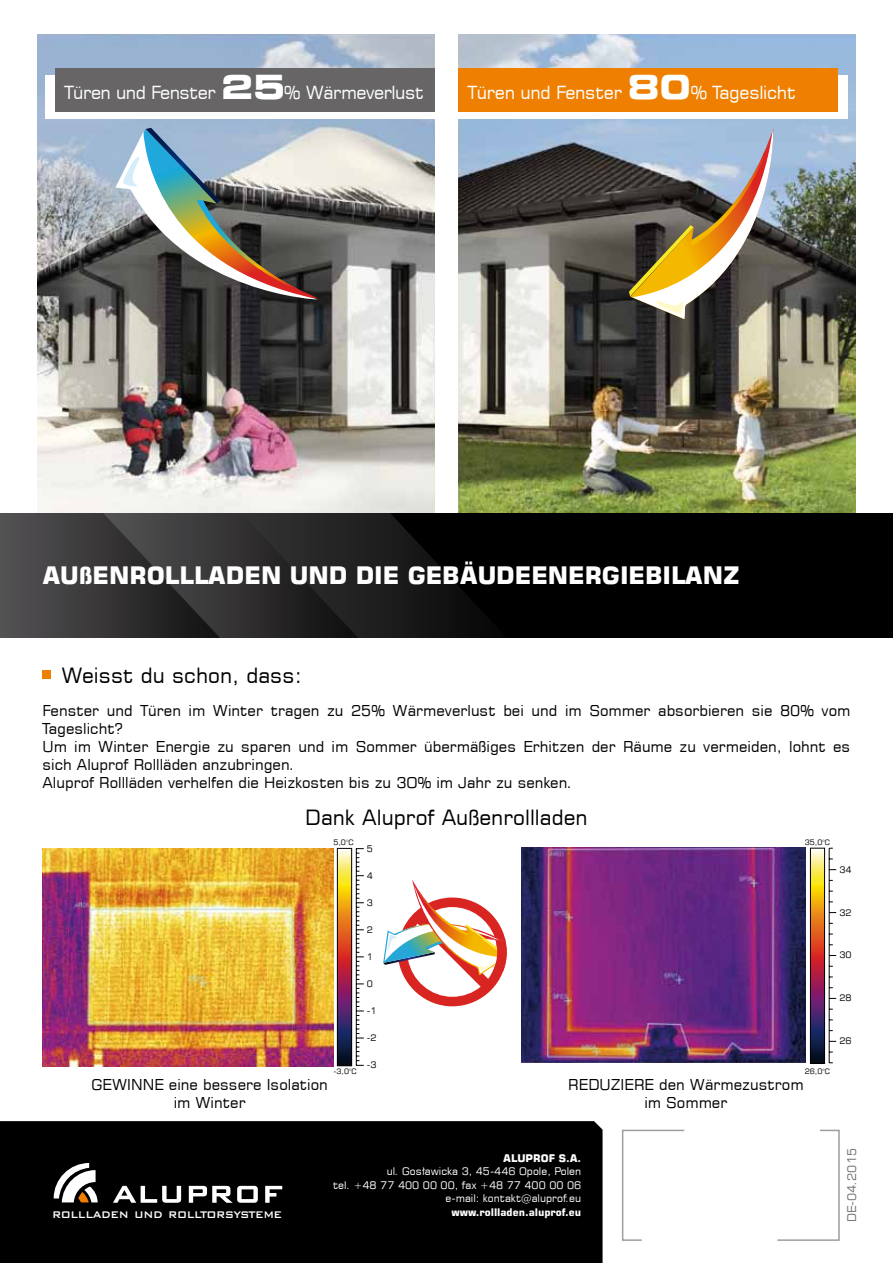
<style>
.page{position:relative;width:893px;height:1263px;background:#fff}
.page>*{position:absolute;margin:0;border:0;box-sizing:border-box;transform-origin:0 0}
.t1{font:24px "Square 721 EU Bold";color:#fff}
.t2{font:21px "Square 721 EU Normal";color:#000}
.t3{font:18px "Square 721 EU Normal";letter-spacing:-.03em;color:#fff}
.t4{font:15px/18px "Square 721 EU Normal";color:#000;text-align:center}
.t5{font:12.75px "Bank Gothic Md BT";letter-spacing:-.04em;color:#fff;scale:.9 1}
.t6{font:12px "Square 721 EU Normal";color:#707172}
.t7{font:10.5px/13.5px "Square 721 EU Normal";color:#fff;text-align:right}
.t8{font:10.5px "Square 721 EU Bold";color:#fff}
.t9{font:9px "Square 721 EU Normal";color:#000}
.t10{font:7.5px "Square 721 EU Normal";color:#000}
.s1{font-family:"Square 721 Ex EU Bold";font-size:33px}
</style>
<div class="page">
<div style="left:0;top:1121px;width:603px;height:142px;background:#000"></div>
<svg style="left:777px;top:1130px;width:63px;height:111px"></svg>
<svg style="left:622px;top:1130px;width:63px;height:111px"></svg>
<svg style="left:54px;top:1163px;width:44px;height:39px"></svg>
<svg style="left:113px;top:1186px;width:68px;height:17px"></svg>
<svg style="left:189px;top:1186px;width:69px;height:17px"></svg>
<svg style="left:265px;top:1186px;width:17px;height:17px"></svg>
<img style="left:37px;top:34px;width:398px;height:479px">
<img style="left:458px;top:34px;width:398px;height:479px">
<svg style="left:629px;top:128px;width:147px;height:191px;background:#8f8778"></svg>
<img style="left:43px;top:848px;width:291px;height:219px">
<img style="left:522px;top:848px;width:284px;height:214px">
<div style="left:0;top:513px;width:893px;height:125px;background:#000"></div>
<svg style="left:368px;top:513px;width:113px;height:125px"></svg>
<svg style="left:230px;top:513px;width:138px;height:125px;background:#272627"></svg>
<svg style="left:0;top:513px;width:230px;height:125px;background:#3d3b3d"></svg>
<svg style="left:383px;top:880px;width:124px;height:126px"></svg>
<svg style="left:356px;top:848px;width:8px;height:218px"></svg>
<svg style="left:339px;top:850px;width:11px;height:214px;background:#a66143"></svg>
<div style="left:337px;top:848px;width:15px;height:218px;border:1px solid #000"></div>
<hr style="left:829px;top:848px;width:1px;height:215px;background:#000">
<svg style="left:812px;top:850px;width:11px;height:212px;background:#a66143"></svg>
<div style="left:810px;top:848px;width:15px;height:216px;border:1px solid #000"></div>
<div style="left:45px;top:75px;width:802px;height:43px;background:#fff"></div>
<div style="left:55px;top:69px;width:380px;height:43px;background:#676565"></div>
<div style="left:458px;top:69px;width:380px;height:43px;background:#ee7f00"></div>
<div style="left:43px;top:670px;width:8px;height:9px;background:#ee7f00"></div>
<svg style="left:115px;top:128px;width:205px;height:172px;background:#858b88"></svg>
<p class="t3" style="left:64px;top:82px;width:361px">Türen und Fenster <span class="s1">25</span>% Wärmeverlust</p>
<p class="t3" style="left:468px;top:82px;width:330px">Türen und Fenster <span class="s1">80</span>% Tageslicht</p>
<h1 class="t1" style="left:43px;top:560px;width:699px">AUßENROLLLADEN UND DIE GEBÄUDEENERGIEBILANZ</h1>
<h2 class="t2" style="left:62px;top:662px;width:242px">Weisst du schon, dass:</h2>
<p class="t4" style="left:43px;top:701px;width:809px;text-align:left">Fenster und Türen im Winter tragen zu 25% Wärmeverlust bei und im Sommer absorbieren sie 80% vom Tageslicht?<br>Um im Winter Energie zu sparen und im Sommer übermäßiges Erhitzen der Räume zu vermeiden, lohnt es sich Aluprof Rollläden anzubringen.<br>Aluprof Rollläden verhelfen die Heizkosten bis zu 3O% im Jahr zu senken.</p>
<h2 class="t2" style="left:305px;top:804px;width:284px">Dank Aluprof Außenrollladen</h2>
<p class="t10" style="left:333px;top:837px;width:22px">5,0°C</p>
<p class="t10" style="left:805px;top:837px;width:27px">35,0°C</p>
<p class="t9" style="left:367px;top:843px;width:8px">5</p>
<p class="t9" style="left:367px;top:870px;width:8px">4</p>
<p class="t9" style="left:367px;top:897px;width:8px">3</p>
<p class="t9" style="left:367px;top:924px;width:8px">2</p>
<p class="t9" style="left:367px;top:951px;width:8px">1</p>
<p class="t9" style="left:367px;top:978px;width:8px">0</p>
<p class="t9" style="left:367px;top:1005px;width:11px">-1</p>
<p class="t9" style="left:367px;top:1032px;width:11px">-2</p>
<p class="t9" style="left:367px;top:1059px;width:11px">-3</p>
<p class="t10" style="left:333px;top:1066px;width:25px">-3,0°C</p>
<p class="t10" style="left:805px;top:1066px;width:27px">26,0°C</p>
<p class="t4" style="left:92px;top:1075px;width:238px">GEWINNE eine bessere Isolation im Winter</p>
<p class="t4" style="left:568px;top:1075px;width:237px">REDUZIERE den Wärmezustrom im Sommer</p>
<p class="t9" style="left:839px;top:864px;width:14px">34</p>
<p class="t9" style="left:839px;top:907px;width:14px">32</p>
<p class="t9" style="left:839px;top:949px;width:14px">30</p>
<p class="t9" style="left:839px;top:992px;width:14px">28</p>
<p class="t9" style="left:839px;top:1035px;width:14px">26</p>
<p class="t5" style="left:52px;top:1207px;width:257px">ROLLLADEN UND ROLLTORSYSTEME</p>
<p class="t8" style="left:503px;top:1151px;width:80px">ALUPROF S.A.</p>
<p class="t7" style="left:333px;top:1164px;width:250px">ul. Gosławicka 3, 45-446 Opole, Polen<br>tel. +48 77 400 00 00, fax +48 77 400 00 06 e-mail: kontakt@aluprof.eu</p>
<p class="t8" style="left:451px;top:1205px;width:131px">www.rollladen.aluprof.eu</p>
<p class="t6" style="left:844px;top:1222px;width:76px;rotate:-90deg">DE-04.2015</p>
</div>
